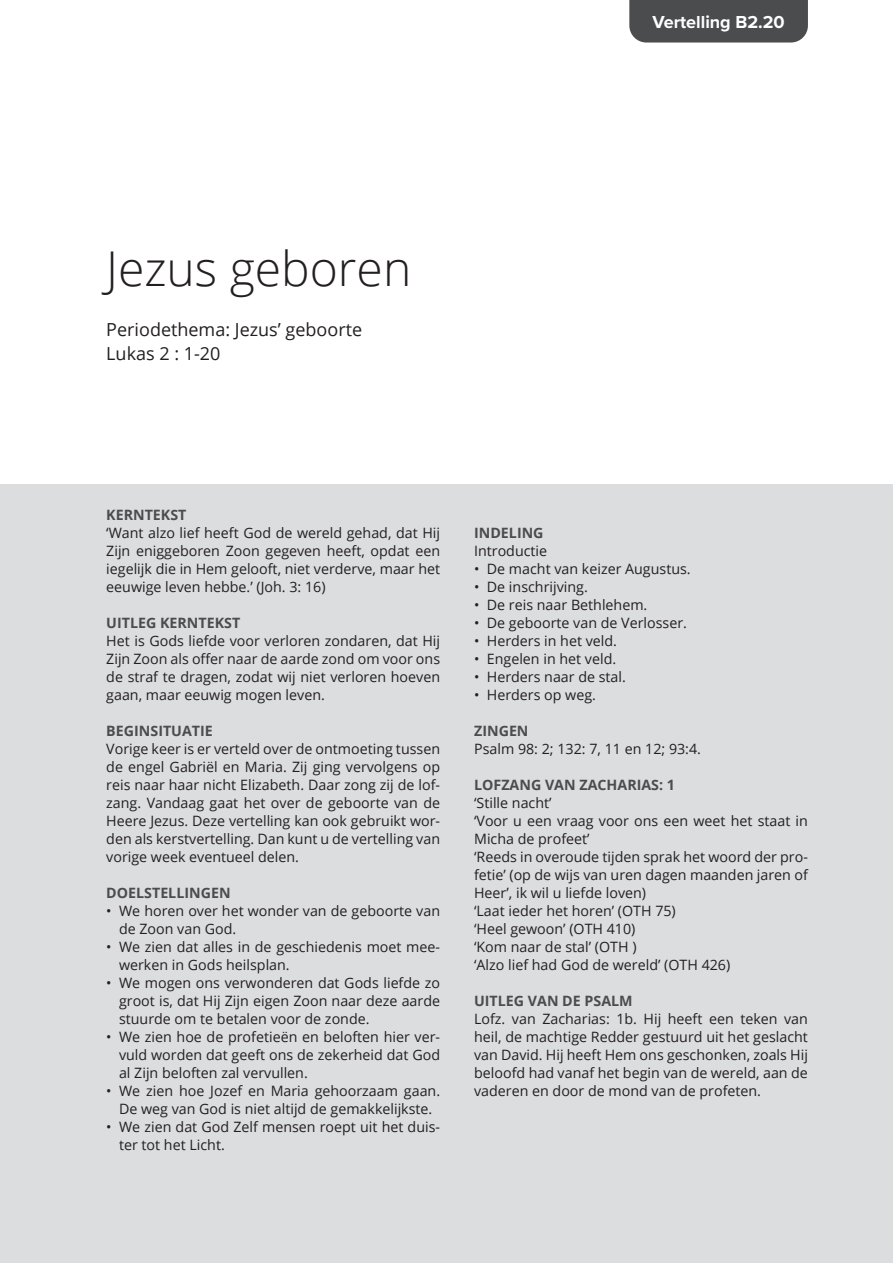
<style>
.page{position:relative;width:893px;height:1263px;background:#fff}
.page>*{position:absolute;margin:0;border:0;box-sizing:border-box;transform-origin:0 0}
.Hoofdkop{font:300 48px "Open Sans";color:#231f20}
.Onderkopje{font:18px "Open Sans";color:#231f20}
.t1{font:700 18px "Proxima Nova";color:#fff}
.body{font:14.25px/18px "Open Sans";color:#231f20;text-align:justify}
.kop1{font:700 14.25px "Open Sans";color:#4b4c4d}
</style>
<div class="page">
<div style="left:0;top:484px;width:893px;height:779px;background:#dcdddf"></div>
<div style="left:629px;top:0;width:179px;height:43px;background:#4b4c4d"></div>
<p class="t1" style="left:652px;top:9px;width:134px">Vertelling B2.20</p>
<p class="Hoofdkop" style="left:106px;top:236px;width:306px">Jezus geboren</p>
<p class="Onderkopje" style="left:106px;top:317px;width:257px">Periodethema: Jezus’ geboorte</p>
<p class="Onderkopje" style="left:106px;top:341px;width:116px">Lukas 2 : 1-20</p>
<p class="kop1" style="left:106px;top:505px;width:82px">KERNTEKST</p>
<p class="body" style="left:106px;top:524px;width:335px">‘Want alzo lief heeft God de wereld gehad, dat Hij Zijn eniggeboren Zoon gegeven heeft, opdat een iegelijk die in Hem gelooft, niet verderve, maar het eeuwige leven hebbe.’ (Joh. 3: 16)</p>
<p class="kop1" style="left:106px;top:613px;width:136px">UITLEG KERNTEKST</p>
<p class="body" style="left:106px;top:632px;width:335px">Het is Gods liefde voor verloren zondaren, dat Hij Zijn Zoon als offer naar de aarde zond om voor ons de straf te dragen, zodat wij niet verloren hoeven gaan, maar eeuwig mogen leven.</p>
<p class="kop1" style="left:106px;top:721px;width:108px">BEGINSITUATIE</p>
<p class="body" style="left:106px;top:740px;width:335px">Vorige keer is er verteld over de ontmoeting tussen de engel Gabriël en Maria. Zij ging vervolgens op reis naar haar nicht Elizabeth. Daar zong zij de lof&shy;zang. Vandaag gaat het over de geboorte van de Heere Jezus. Deze vertelling kan ook gebruikt wor&shy;den als kerstvertelling. Dan kunt u de vertelling van vorige week eventueel delen.</p>
<p class="kop1" style="left:106px;top:883px;width:126px">DOELSTELLINGEN</p>
<p class="body" style="left:119px;top:902px;width:323px;text-indent:-13px">• We horen over het wonder van de geboorte van de Zoon van God.</p>
<p class="body" style="left:119px;top:938px;width:323px;text-indent:-13px">• We zien dat alles in de geschiedenis moet mee&shy;werken in Gods heilsplan.</p>
<p class="body" style="left:119px;top:974px;width:323px;text-indent:-13px">• We mogen ons verwonderen dat Gods liefde zo groot is, dat Hij Zijn eigen Zoon naar deze aarde stuurde om te betalen voor de zonde.</p>
<p class="body" style="left:119px;top:1028px;width:323px;text-indent:-13px">• We zien hoe de profetieën en beloften hier ver&shy;vuld worden dat geeft ons de zekerheid dat God al Zijn beloften zal vervullen.</p>
<p class="body" style="left:106px;top:1082px;width:335px;text-align:center">• We zien hoe Jozef en Maria gehoorzaam gaan.<br>De weg van God is niet altijd de gemakkelijkste.</p>
<p class="body" style="left:119px;top:1118px;width:323px;text-indent:-13px">• We zien dat God Zelf mensen roept uit het duis&shy;ter tot het Licht.</p>
<p class="kop1" style="left:474px;top:523px;width:71px">INDELING</p>
<p class="body" style="left:474px;top:542px;width:75px">Introductie</p>
<p class="body" style="left:474px;top:560px;width:218px">• De macht van keizer Augustus.</p>
<p class="body" style="left:474px;top:578px;width:115px">• De inschrijving.</p>
<p class="body" style="left:474px;top:596px;width:175px">• De reis naar Bethlehem.</p>
<p class="body" style="left:474px;top:614px;width:214px">• De geboorte van de Verlosser.</p>
<p class="body" style="left:474px;top:632px;width:144px">• Herders in het veld.</p>
<p class="body" style="left:474px;top:650px;width:144px">• Engelen in het veld.</p>
<p class="body" style="left:474px;top:668px;width:153px">• Herders naar de stal.</p>
<p class="body" style="left:474px;top:686px;width:123px">• Herders op weg.</p>
<p class="kop1" style="left:474px;top:721px;width:56px">ZINGEN</p>
<p class="body" style="left:474px;top:740px;width:228px">Psalm 98: 2; 132: 7, 11 en 12; 93:4.</p>
<p class="kop1" style="left:474px;top:775px;width:202px">LOFZANG VAN ZACHARIAS: 1</p>
<p class="body" style="left:474px;top:794px;width:79px">‘Stille nacht’</p>
<p class="body" style="left:474px;top:812px;width:335px">‘Voor u een vraag voor ons een weet het staat in<br>Micha de profeet’</p>
<p class="body" style="left:474px;top:848px;width:335px">‘Reeds in overoude tijden sprak het woord der pro&shy;fetie’ (op de wijs van uren dagen maanden jaren of Heer’, ik wil u liefde loven)</p>
<p class="body" style="left:474px;top:902px;width:203px">‘Laat ieder het horen’ (OTH 75)</p>
<p class="body" style="left:474px;top:920px;width:163px">‘Heel gewoon’ (OTH 410)</p>
<p class="body" style="left:474px;top:938px;width:164px">‘Kom naar de stal’ (OTH )</p>
<p class="body" style="left:474px;top:956px;width:258px">‘Alzo lief had God de wereld’ (OTH 426)</p>
<p class="kop1" style="left:474px;top:991px;width:160px">UITLEG VAN DE PSALM</p>
<p class="body" style="left:474px;top:1010px;width:335px">Lofz. van Zacharias: 1b. Hij heeft een teken van heil, de machtige Redder gestuurd uit het geslacht van David. Hij heeft Hem ons geschonken, zoals Hij beloofd had vanaf het begin van de wereld, aan de vaderen en door de mond van de profeten.</p>
</div>
